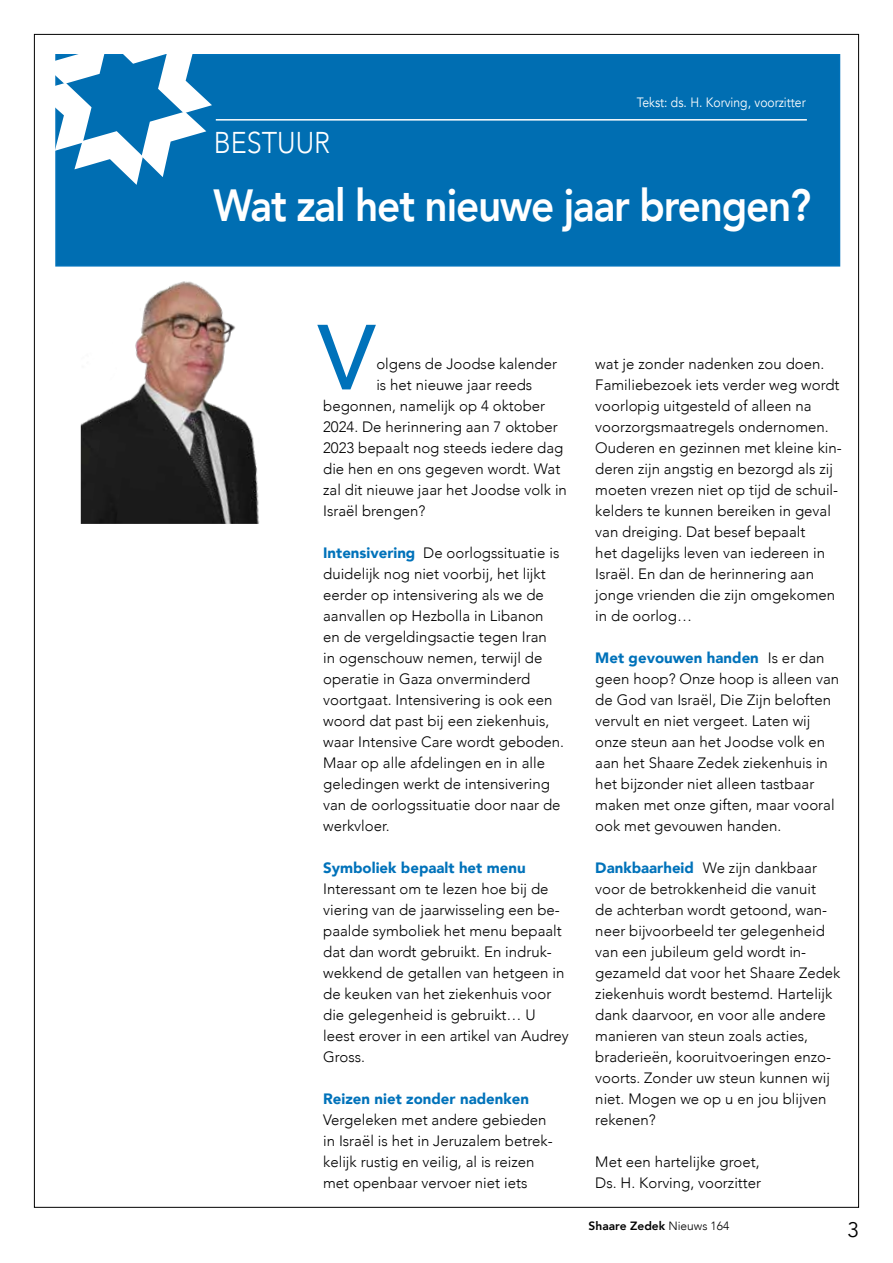
<style>
.page{position:relative;width:893px;height:1263px;background:#fff}
.page>*{position:absolute;margin:0;border:0;box-sizing:border-box;transform-origin:0 0}
.t1{font:500 91.2px "Avenir";color:#0072ba}
.t2{font:800 45px "Avenir";letter-spacing:-.03em;color:#fff;scale:.9 1}
.t3{font:300 30px "Avenir";color:#fff;scale:.9 1}
.t4{font:21px "Avenir";color:#000}
.t5{font:300 15px/21px "Avenir";color:#000}
.t6{font:900 15px "Avenir";color:#0072ba}
.t7{font:13.5px "Avenir";color:#fff;scale:.9 1}
.t8{font:800 12px "Avenir";color:#000}
.s1{font-weight:900;color:#0072ba}
.s2{font-weight:300}
</style>
<div class="page">
<div style="left:55px;top:54px;width:785px;height:213px;background:#006eb2;border:2px solid #0072ba"></div>
<hr style="left:216px;top:119px;width:591px;height:2px;background:#fff">
<svg style="left:37px;top:33px;width:175px;height:152px"></svg>
<img style="left:81px;top:264px;width:218px;height:260px">
<p class="t7" style="left:637px;top:95px;width:189px">Tekst: ds. H. Korving, voorzitter</p>
<h3 class="t3" style="left:214px;top:125px;width:131px">BESTUUR</h3>
<h2 class="t2" style="left:213px;top:171px;width:666px">Wat zal het nieuwe jaar brengen?</h2>
<h1 class="t1" style="left:318px;top:279px;width:59px">V</h1>
<p class="t5" style="left:376px;top:353px;width:182px">olgens de Joodse kalender</p>
<p class="t5" style="left:376px;top:374px;width:157px">is het nieuwe jaar reeds</p>
<p class="t5" style="left:323px;top:395px;width:224px">begonnen, namelijk op 4 oktober</p>
<p class="t5" style="left:323px;top:416px;width:236px">2024. De herinnering aan 7 oktober</p>
<p class="t5" style="left:323px;top:437px;width:242px">2023 bepaalt nog steeds iedere dag</p>
<p class="t5" style="left:323px;top:458px;width:239px">die hen en ons gegeven wordt. Wat</p>
<p class="t5" style="left:323px;top:479px;width:245px">zal dit nieuwe jaar het Joodse volk in</p>
<p class="t5" style="left:323px;top:500px;width:104px">Israël brengen?</p>
<p class="t5" style="left:323px;top:542px;width:243px"><span class="s1">Intensivering</span> De oorlogssituatie is duidelijk nog niet voorbij, het lijkt eerder op intensivering als we de aanvallen op Hezbolla in Libanon<br>en de vergeldingsactie tegen Iran<br>in ogenschouw nemen, terwijl de operatie in Gaza onverminderd voortgaat. Intensivering is ook een woord dat past bij een ziekenhuis, waar Intensive Care wordt geboden.<br>Maar op alle afdelingen en in alle geledingen werkt de intensivering van de oorlogssituatie door naar de werkvloer.</p>
<p class="t6" style="left:323px;top:855px;width:204px">Symboliek bepaalt het menu</p>
<p class="t5" style="left:323px;top:878px;width:247px">Interessant om te lezen hoe bij de viering van de jaarwisseling een be&shy;paalde symboliek het menu bepaalt dat dan wordt gebruikt. En indruk&shy;wekkend de getallen van hetgeen in de keuken van het ziekenhuis voor die gelegenheid is gebruikt… U leest erover in een artikel van Audrey<br>Gross.</p>
<p class="t6" style="left:323px;top:1086px;width:207px">Reizen niet zonder nadenken</p>
<p class="t5" style="left:323px;top:1109px;width:231px">Vergeleken met andere gebieden in Israël is het in Jeruzalem betrek&shy;kelijk rustig en veilig, al is reizen met openbaar vervoer niet iets</p>
<p class="t5" style="left:595px;top:353px;width:248px">wat je zonder nadenken zou doen.<br>Familiebezoek iets verder weg wordt voorlopig uitgesteld of alleen na voorzorgsmaatregels ondernomen.<br>Ouderen en gezinnen met kleine kin&shy;deren zijn angstig en bezorgd als zij moeten vrezen niet op tijd de schuil&shy;kelders te kunnen bereiken in geval van dreiging. Dat besef bepaalt<br>het dagelijks leven van iedereen in Israël. En dan de herinnering aan jonge vrienden die zijn omgekomen in de oorlog…</p>
<p class="t5" style="left:595px;top:647px;width:245px"><span class="s1">Met gevouwen handen</span> Is er dan geen hoop? Onze hoop is alleen van de God van Israël, Die Zijn beloften vervult en niet vergeet. Laten wij onze steun aan het Joodse volk en aan het Shaare Zedek ziekenhuis in het bijzonder niet alleen tastbaar maken met onze giften, maar vooral ook met gevouwen handen.</p>
<p class="t5" style="left:595px;top:857px;width:247px"><span class="s1">Dankbaarheid</span> We zijn dankbaar voor de betrokkenheid die vanuit<br>de achterban wordt getoond, wan&shy;neer bijvoorbeeld ter gelegenheid van een jubileum geld wordt in&shy;gezameld dat voor het Shaare Zedek ziekenhuis wordt bestemd. Hartelijk dank daarvoor, en voor alle andere manieren van steun zoals acties, braderieën, kooruitvoeringen enzo&shy;voorts. Zonder uw steun kunnen wij niet. Mogen we op u en jou blijven rekenen?</p>
<p class="t5" style="left:595px;top:1151px;width:167px">Met een hartelijke groet,<br>Ds. H. Korving, voorzitter</p>
<p class="t8" style="left:589px;top:1216px;width:142px">Shaare Zedek <span class="s2">Nieuws 164</span></p>
<h3 class="t4" style="left:848px;top:1217px;width:13px">3</h3>
</div>
